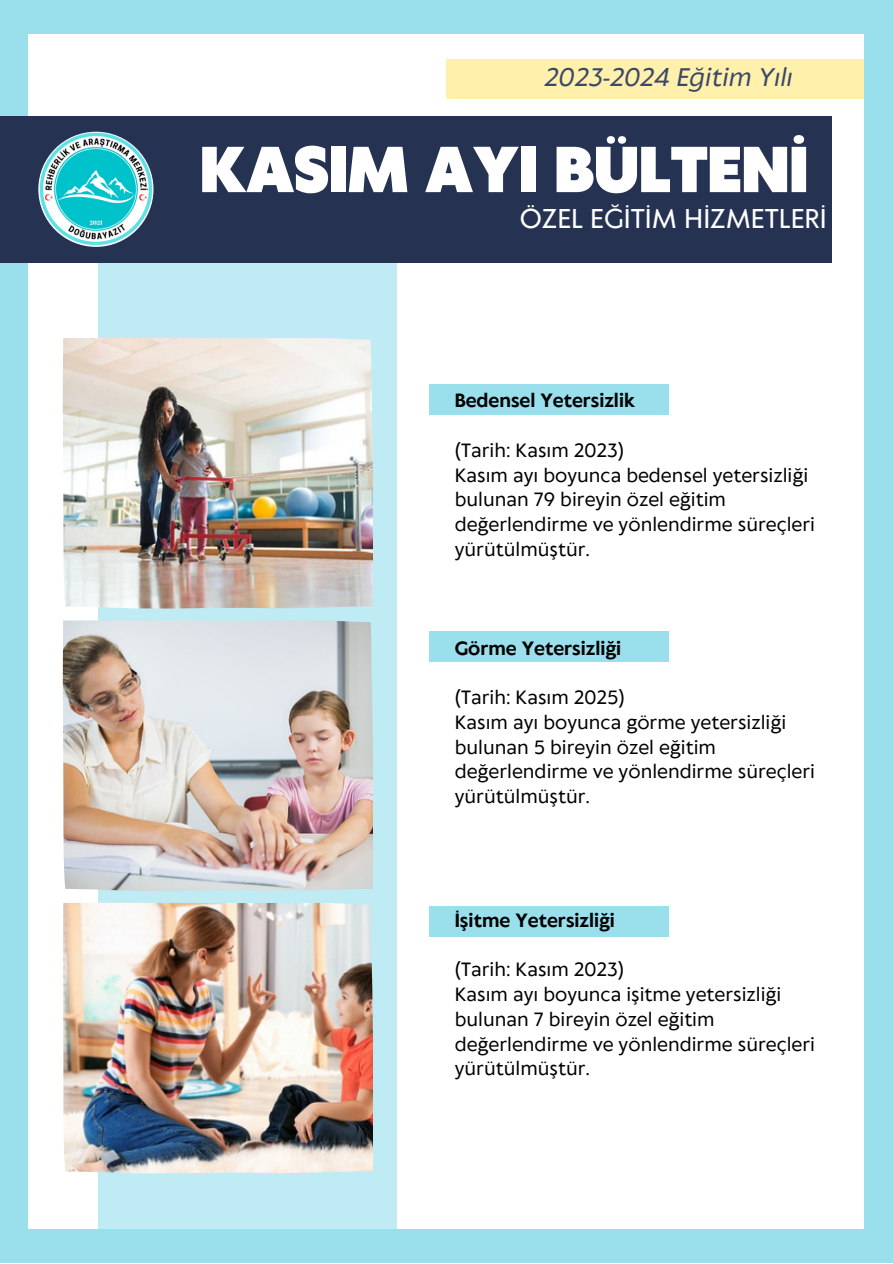
<style>
.page{position:relative;width:893px;height:1264px;background:#fff}
.page>*{position:absolute;margin:0;border:0;box-sizing:border-box;transform-origin:0 0}
.t1{font:900 60.75px "Klein Text";color:#fff}
.t2{font:25.5px "Klein Text";color:#fff}
.t3{font:italic 23.85px "Klein Text";color:#3c486a}
.t4{font:18px/24.8px "Klein Text";color:#000}
.t5{font:700 18px "Klein Text";color:#000}
</style>
<div class="page">
<div style="left:0;top:0;width:892px;height:1262px;background:#99dfec"></div>
<div style="left:29px;top:34px;width:834px;height:1194px;background:#fff"></div>
<div style="left:98px;top:210px;width:299px;height:1018px;background:#bfebf4"></div>
<div style="left:0;top:116px;width:832px;height:146px;background:#253252"></div>
<div style="left:429px;top:631px;width:240px;height:31px;background:#99dfec"></div>
<div style="left:429px;top:906px;width:240px;height:31px;background:#99dfec"></div>
<div style="left:429px;top:384px;width:240px;height:31px;background:#99dfec"></div>
<div style="left:446px;top:59px;width:417px;height:39px;background:#fff0ac"></div>
<img style="left:38px;top:132px;width:115px;height:115px;border-radius:50%">
<img style="left:63px;top:338px;width:310px;height:270px">
<img style="left:63px;top:620px;width:310px;height:270px">
<img style="left:63px;top:902px;width:310px;height:271px">
<p class="t3" style="left:544px;top:65px;width:250px">2023-2024 Eğitim Yılı</p>
<p class="t1" style="left:200px;top:139px;width:610px">KASIM AYI BÜLTENİ</p>
<p class="t2" style="left:519px;top:206px;width:308px">ÖZEL EĞİTİM HİZMETLERİ</p>
<p class="t5" style="left:454px;top:391px;width:182px">Bedensel Yetersizlik</p>
<p class="t4" style="left:454px;top:439px;width:171px">(Tarih: Kasım 2023)</p>
<p class="t4" style="left:454px;top:464px;width:362px">Kasım ayı boyunca bedensel yetersizliği bulunan 79 bireyin özel eğitim değerlendirme ve yönlendirme süreçleri yürütülmüştür.</p>
<p class="t5" style="left:454px;top:639px;width:168px">Görme Yetersizliği</p>
<p class="t4" style="left:454px;top:686px;width:172px">(Tarih: Kasım 2025)</p>
<p class="t4" style="left:454px;top:711px;width:362px">Kasım ayı boyunca görme yetersizliği bulunan 5 bireyin özel eğitim değerlendirme ve yönlendirme süreçleri yürütülmüştür.</p>
<p class="t5" style="left:454px;top:911px;width:162px">İşitme Yetersizliği</p>
<p class="t4" style="left:454px;top:958px;width:171px">(Tarih: Kasım 2023)</p>
<p class="t4" style="left:454px;top:983px;width:362px">Kasım ayı boyunca işitme yetersizliği bulunan 7 bireyin özel eğitim değerlendirme ve yönlendirme süreçleri yürütülmüştür.</p>
</div>
